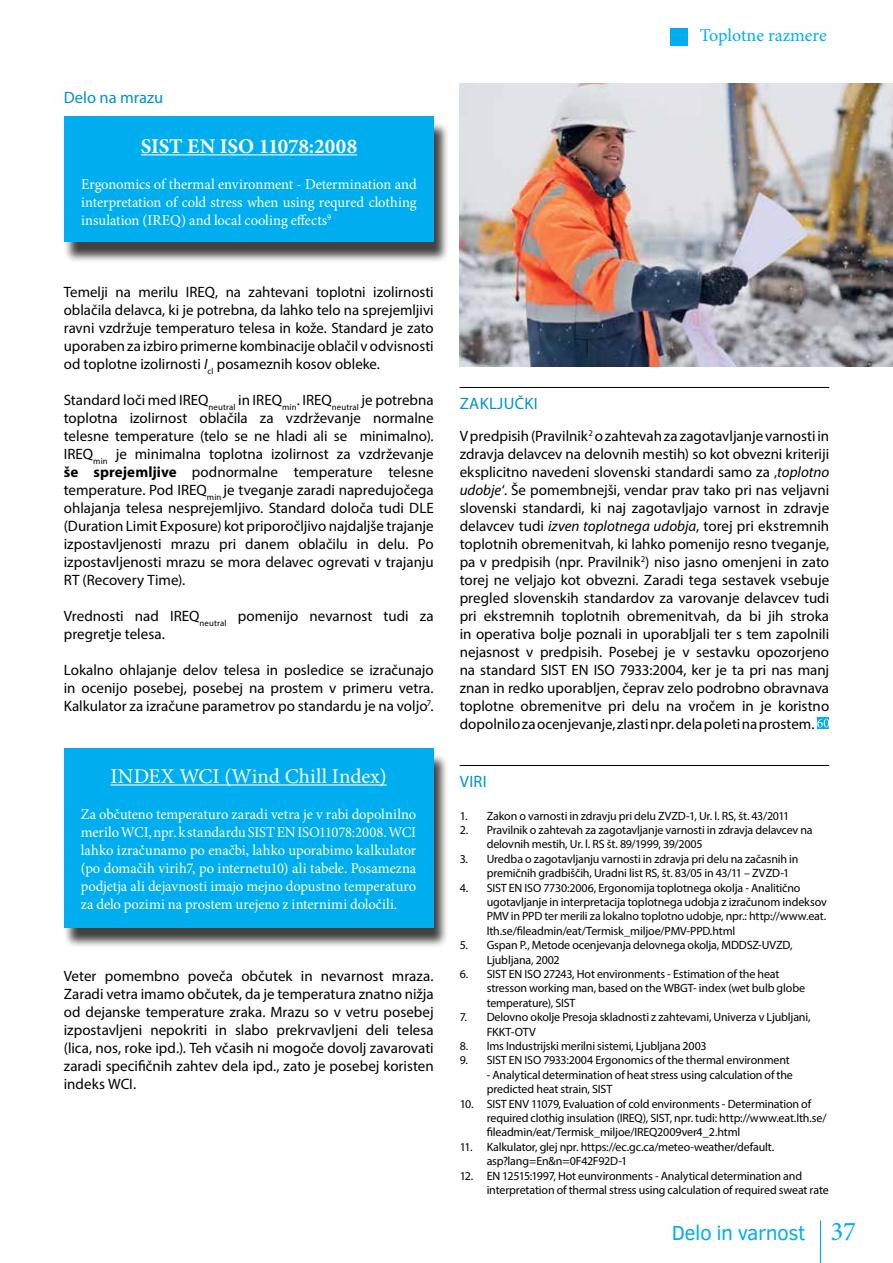
<style>
.page{position:relative;width:893px;height:1263px;background:#fff}
.page>*{position:absolute;margin:0;border:0;box-sizing:border-box;transform-origin:0 0}
.t1{font:21px "Minion Pro";color:#fff}
.t2{font:700 21px "Minion Pro";letter-spacing:-.005em;color:#fff}
.t3{font:21px "Clear Sans";letter-spacing:-.025em;color:#00aeef}
.t4{font:18px "Minion Pro";letter-spacing:-.005em;color:#00aeef}
.t5{font:16.5px "Myriad Pro";color:#0092c8}
.t6{font:15px/18px "Myriad Pro";color:#000;text-align:justify}
.t7{font:15px/18px "Minion Pro";letter-spacing:-.005em;color:#fff;text-align:justify}
.t8{font:12px/14.4px "Myriad Pro";letter-spacing:-.015em;color:#000}
.s1{font-style:italic}
.s2{font-weight:700}
.s3{font-family:"Minion Pro";font-size:27px}
</style>
<div class="page">
<hr style="left:820px;top:1220px;width:1px;height:43px;background:#00aeef">
<div style="left:671px;top:29px;width:17px;height:17px;background:#00aeef"></div>
<hr style="left:460px;top:387px;width:369px;height:1px;background:#000">
<hr style="left:460px;top:765px;width:369px;height:1px;background:#000">
<svg style="left:817px;top:717px;width:12px;height:12px"></svg>
<svg style="left:817px;top:719px;width:12px;height:8px"></svg>
<img style="left:460px;top:83px;width:433px;height:283px">
<div style="left:63px;top:121px;width:386px;height:142px;background:#000;opacity:.75"></div>
<div style="left:64px;top:117px;width:370px;height:125px;background:#00aeef"></div>
<hr style="left:141px;top:154px;width:216px;height:1px;background:#fff">
<div style="left:63px;top:753px;width:386px;height:195px;background:#000;opacity:.75"></div>
<div style="left:64px;top:748px;width:369px;height:179px;background:#00aeef"></div>
<hr style="left:110px;top:784px;width:277px;height:1px;background:#fff">
<p class="t5" style="left:64px;top:88px;width:101px">Delo na mrazu</p>
<h1 class="t2" style="left:141px;top:131px;width:218px">SIST EN ISO 11078:2008</h1>
<p class="t7" style="left:81px;top:175px;width:337px">Ergonomics of thermal environment - Determination and interpretation of cold stress when using requred clothing insulation (IREQ) and local cooling effects<sup>9</sup></p>
<p class="t6" style="left:64px;top:283px;width:371px">Temelji na merilu IREQ, na zahtevani toplotni izolirnosti oblačila delavca, ki je potrebna, da lahko telo na sprejemljivi ravni vzdržuje temperaturo telesa in kože. Standard je zato uporaben za izbiro primerne kombinacije oblačil v odvisnosti od toplotne izolirnosti <span class="s1">I</span><sub>cl</sub> posameznih kosov obleke.</p>
<p class="t6" style="left:64px;top:391px;width:371px">Standard loči med IREQ<sub>neutral</sub> in IREQ<sub>min</sub>. IREQ<sub>neutral</sub> je potrebna toplotna izolirnost oblačila za vzdrževanje normalne telesne temperature (telo se ne hladi ali se minimalno).<br>IREQ<sub>min</sub> je minimalna toplotna izolirnost za vzdrževanje <span class="s2">še sprejemljive</span> podnormalne temperature telesne temperature. Pod IREQ<sub>min</sub> je tveganje zaradi napredujočega ohlajanja telesa nesprejemljivo. Standard določa tudi DLE (Duration Limit Exposure) kot priporočljivo najdaljše trajanje izpostavljenosti mrazu pri danem oblačilu in delu. Po izpostavljenosti mrazu se mora delavec ogrevati v trajanju RT (Recovery Time).</p>
<p class="t6" style="left:64px;top:607px;width:371px">Vrednosti nad IREQ<sub>neutral</sub> pomenijo nevarnost tudi za pregretje telesa.</p>
<p class="t6" style="left:64px;top:661px;width:371px">Lokalno ohlajanje delov telesa in posledice se izračunajo in ocenijo posebej, posebej na prostem v primeru vetra.<br>Kalkulator za izračune parametrov po standardu je na voljo<sup>7</sup>.</p>
<h1 class="t1" style="left:110px;top:762px;width:278px">INDEX WCI (Wind Chill Index)</h1>
<p class="t7" style="left:81px;top:805px;width:337px">Za občuteno temperaturo zaradi vetra je v rabi dopolnilno merilo WCI, npr. k standardu SIST EN ISO11078:2008. WCI lahko izračunamo po enačbi, lahko uporabimo kalkulator (po domačih virih7, po internetu10) ali tabele. Posamezna podjetja ali dejavnosti imajo mejno dopustno temperaturo za delo pozimi na prostem urejeno z internimi določili.</p>
<p class="t6" style="left:64px;top:967px;width:371px">Veter pomembno poveča občutek in nevarnost mraza.<br>Zaradi vetra imamo občutek, da je temperatura znatno nižja od dejanske temperature zraka. Mrazu so v vetru posebej izpostavljeni nepokriti in slabo prekrvavljeni deli telesa (lica, nos, roke ipd.). Teh včasih ni mogoče dovolj zavarovati zaradi specifičnih zahtev dela ipd., zato je posebej koristen indeks WCI.</p>
<p class="t4" style="left:700px;top:23px;width:128px">Toplotne razmere</p>
<p class="t5" style="left:460px;top:394px;width:19px">Zaključki</p>
<p class="t6" style="left:460px;top:427px;width:371px">V predpisih (Pravilnik<sup>2</sup> o zahtevah za zagotavljanje varnosti in zdravja delavcev na delovnih mestih) so kot obvezni kriteriji eksplicitno navedeni slovenski standardi samo za ‚<span class="s1">toplotno udobje</span>‘. Še pomembnejši, vendar prav tako pri nas veljavni slovenski standardi, ki naj zagotavljajo varnost in zdravje delavcev tudi <span class="s1">izven toplotnega udobja</span>, torej pri ekstremnih toplotnih obremenitvah, ki lahko pomenijo resno tveganje, pa v predpisih (npr. Pravilnik<sup>2</sup>) niso jasno omenjeni in zato torej ne veljajo kot obvezni. Zaradi tega sestavek vsebuje pregled slovenskih standardov za varovanje delavcev tudi pri ekstremnih toplotnih obremenitvah, da bi jih stroka in operativa bolje poznali in uporabljali ter s tem zapolnili nejasnost v predpisih. Posebej je v sestavku opozorjeno na standard SIST EN ISO 7933:2004, ker je ta pri nas manj znan in redko uporabljen, čeprav zelo podrobno obravnava toplotne obremenitve pri delu na vročem in je koristno dopolnilo za ocenjevanje, zlasti npr. dela poleti na prostem.</p>
<p class="t5" style="left:460px;top:772px;width:16px">Viri</p>
<p class="t8" style="left:460px;top:808px;width:331px">1. Zakon o varnosti in zdravju pri delu ZVZD-1, Ur. l. RS, št. 43/2011</p>
<p class="t8" style="left:487px;top:822px;width:327px;text-indent:-27px">2. Pravilnik o zahtevah za zagotavljanje varnosti in zdravja delavcev na delovnih mestih, Ur. l. RS št. 89/1999, 39/2005</p>
<p class="t8" style="left:487px;top:851px;width:313px;text-indent:-27px">3. Uredba o zagotavljanju varnosti in zdravja pri delu na začasnih in premičnih gradbiščih, Uradni list RS, št. 83/05 in 43/11 – ZVZD-1</p>
<p class="t8" style="left:487px;top:880px;width:342px;text-indent:-27px">4. SIST EN ISO 7730:2006, Ergonomija toplotnega okolja - Analitično ugotavljanje in interpretacija toplotnega udobja z izračunom indeksov PMV in PPD ter merili za lokalno toplotno udobje, npr.: http://www.eat. lth.se/fileadmin/eat/Termisk_miljoe/PMV-PPD.html</p>
<p class="t8" style="left:487px;top:938px;width:307px;text-indent:-27px">5. Gspan P., Metode ocenjevanja delovnega okolja, MDDSZ-UVZD,<br>Ljubljana, 2002</p>
<p class="t8" style="left:487px;top:966px;width:320px;text-indent:-27px">6. SIST EN ISO 27243, Hot environments - Estimation of the heat stresson working man, based on the WBGT- index (wet bulb globe temperature), SIST</p>
<p class="t8" style="left:487px;top:1010px;width:325px;text-indent:-27px">7. Delovno okolje Presoja skladnosti z zahtevami, Univerza v Ljubljani,<br>FKKT-OTV</p>
<p class="t8" style="left:460px;top:1038px;width:248px">8. Ims Industrijski merilni sistemi, Ljubljana 2003</p>
<p class="t8" style="left:460px;top:1053px;width:332px">9. SIST EN ISO 7933:2004 Ergonomics of the thermal environment</p>
<p class="t8" style="left:487px;top:1067px;width:308px">- Analytical determination of heat stress using calculation of the predicted heat strain, SIST</p>
<p class="t8" style="left:487px;top:1096px;width:341px;text-indent:-27px">10. SIST ENV 11079, Evaluation of cold environments - Determination of required clothig insulation (IREQ), SIST, npr. tudi: http://www.eat.lth.se/ fileadmin/eat/Termisk_miljoe/IREQ2009ver4_2.html</p>
<p class="t8" style="left:487px;top:1139px;width:289px;text-indent:-27px">11. Kalkulator, glej npr. https://ec.gc.ca/meteo-weather/default. asp?lang=En&amp;n=0F42F92D-1</p>
<p class="t8" style="left:487px;top:1168px;width:344px;text-indent:-27px">12. EN 12515:1997, Hot eunvironments - Analytical determination and interpretation of thermal stress using calculation of required sweat rate</p>
<h1 class="t3" style="left:672px;top:1219px;width:186px">Delo in varnost <span class="s3">37</span></h1>
</div>
